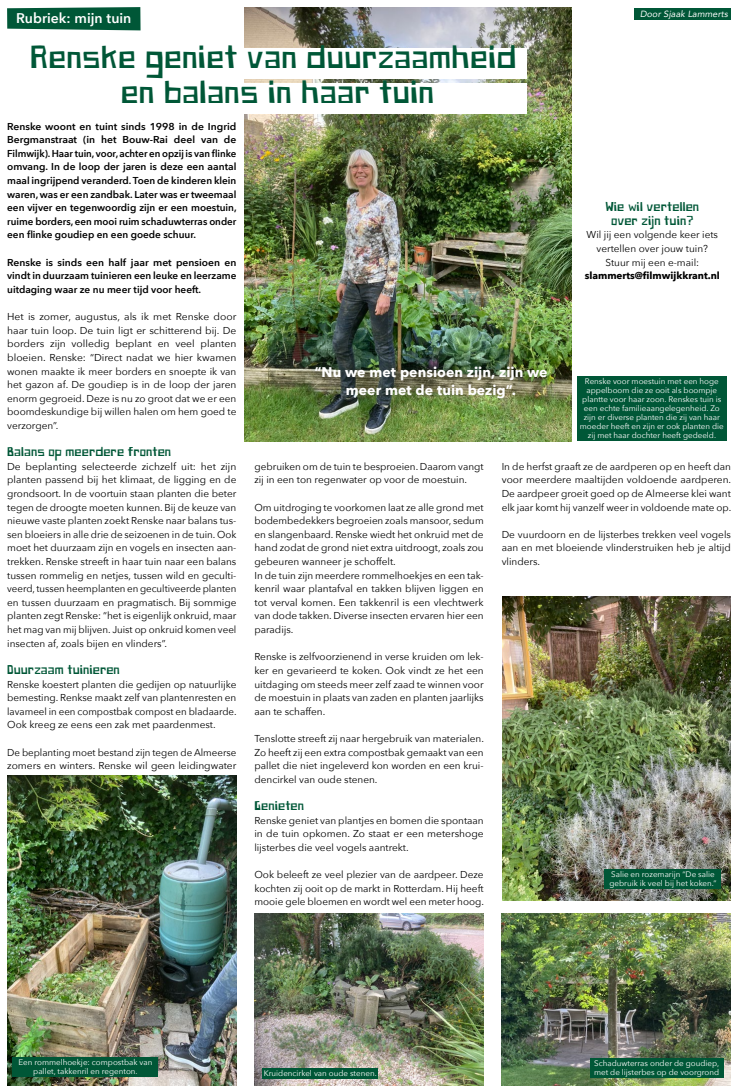
<style>
.page{position:relative;width:738px;height:1092px;background:#fff}
.page>*{position:absolute;margin:0;border:0;box-sizing:border-box;transform-origin:0 0}
.t1{font:30px/35px "Paper Johnny Einhalb";color:#005737;text-align:center}
.t2{font:700 14px/18px "Avenir Next";color:#fff;text-align:center}
.t3{font:600 14px "Avenir Next";color:#fff}
.t4{font:12px/13.6px "Paper Johnny Einhalb";color:#005737;text-align:center}
.t5{font:10px/13.6px "Avenir Next";color:#000;text-align:justify}
.t6{font:600 10px/13.6px "Avenir Next";color:#000;text-align:justify}
.t7{font:700 10px "Avenir Next";color:#000}
.t8{font:italic 9px "Avenir";letter-spacing:.01em;color:#fff}
.t9{font:8px/9px "Avenir Next";color:#fff;text-align:center}
</style>
<div class="page">
<img style="left:244px;top:8px;width:327px;height:433px">
<div style="left:634px;top:8px;width:96px;height:12px;background:#005737"></div>
<svg style="left:7px;top:7px;width:133px;height:23px;background:#0d5f41"></svg>
<div style="left:20px;top:48px;width:506px;height:30px;background:#fff"></div>
<div style="left:20px;top:83px;width:506px;height:30px;background:#fff"></div>
<img style="left:7px;top:775px;width:229px;height:310px">
<div style="left:12px;top:1056px;width:146px;height:11px;background:#005737"></div>
<div style="left:12px;top:1065px;width:146px;height:11px;background:#005737"></div>
<img style="left:501px;top:913px;width:229px;height:172px">
<div style="left:589px;top:1058px;width:134px;height:20px;background:#005737"></div>
<img style="left:254px;top:913px;width:229px;height:172px">
<div style="left:262px;top:1068px;width:115px;height:11px;background:#005737"></div>
<img style="left:502px;top:596px;width:228px;height:304px">
<div style="left:604px;top:868px;width:116px;height:20px;background:#005737"></div>
<div style="left:577px;top:376px;width:148px;height:65px;background:#005737"></div>
<h2 class="t3" style="left:16px;top:6px;width:117px">Rubriek: mijn tuin</h2>
<h1 class="t1" style="left:30px;top:42px;width:487px">Renske geniet van duurzaamheid en balans in haar tuin</h1>
<p class="t8" style="left:639px;top:8px;width:89px">Door Sjaak Lammerts</p>
<p class="t6" style="left:7px;top:119px;width:231px">Renske woont en tuint sinds 1998 in de Ingrid Bergmanstraat (in het Bouw-Rai deel van de Filmwijk). Haar tuin, voor, achter en opzij is van flinke omvang. In de loop der jaren is deze een aantal maal ingrijpend veranderd. Toen de kinderen klein waren, was er een zandbak. Later was er tweemaal een vijver en tegenwoordig zijn er een moestuin, ruime borders, een mooi ruim schaduwterras onder een flinke goudiep en een goede schuur.</p>
<p class="t6" style="left:7px;top:255px;width:230px">Renske is sinds een half jaar met pensioen en vindt in duurzaam tuinieren een leuke en leerzame uitdaging waar ze nu meer tijd voor heeft.</p>
<p class="t5" style="left:7px;top:309px;width:230px">Het is zomer, augustus, als ik met Renske door haar tuin loop. De tuin ligt er schitterend bij. De borders zijn volledig beplant en veel planten bloeien. Renske: “Direct nadat we hier kwamen wonen maakte ik meer borders en snoepte ik van het gazon af. De goudiep is in de loop der jaren enorm gegroeid. Deze is nu zo groot dat we er een boomdeskundige bij willen halen om hem goed te verzorgen”.</p>
<p class="t4" style="left:7px;top:446px;width:165px">Balans op meerdere fronten</p>
<p class="t5" style="left:7px;top:459px;width:230px">De beplanting selecteerde zichzelf uit: het zijn planten passend bij het klimaat, de ligging en de grondsoort. In de voortuin staan planten die beter tegen de droogte moeten kunnen. Bij de keuze van nieuwe vaste planten zoekt Renske naar balans tus&shy;sen bloeiers in alle drie de seizoenen in de tuin. Ook moet het duurzaam zijn en vogels en insecten aan&shy;trekken. Renske streeft in haar tuin naar een balans tussen rommelig en netjes, tussen wild en geculti&shy;veerd, tussen heemplanten en gecultiveerde planten en tussen duurzaam en pragmatisch. Bij sommige planten zegt Renske: “het is eigenlijk onkruid, maar het mag van mij blijven. Juist op onkruid komen veel insecten af, zoals bijen en vlinders”.</p>
<p class="t4" style="left:7px;top:663px;width:114px">Duurzaam tuinieren</p>
<p class="t5" style="left:7px;top:676px;width:231px">Renske koestert planten die gedijen op natuurlijke bemesting. Renkse maakt zelf van plantenresten en lavameel in een compostbak compost en bladaarde.<br>Ook kreeg ze eens een zak met paardenmest.</p>
<p class="t5" style="left:7px;top:744px;width:230px">De beplanting moet bestand zijn tegen de Almeerse zomers en winters. Renske wil geen leidingwater</p>
<p class="t4" style="left:605px;top:201px;width:95px">Wie wil vertellen over zijn tuin?</p>
<p class="t5" style="left:586px;top:228px;width:133px;text-align:center">Wil jij een volgende keer iets vertellen over jouw tuin?<br>Stuur mij een e-mail:</p>
<p class="t7" style="left:584px;top:267px;width:136px">slammerts@filmwijkkrant.nl</p>
<h2 class="t2" style="left:314px;top:363px;width:234px">“Nu we met pensioen zijn, zijn we meer met de tuin bezig”.</h2>
<p class="t9" style="left:579px;top:376px;width:145px">Renske voor moestuin met een hoge appelboom die ze ooit als boompje plantte voor haar zoon. Renskes tuin is een echte familieaangelegenheid. Zo zijn er diverse planten die zij van haar moeder heeft en zijn er ook planten die zij met haar dochter heeft gedeeld.</p>
<p class="t5" style="left:254px;top:459px;width:230px">gebruiken om de tuin te besproeien. Daarom vangt zij in een ton regenwater op voor de moestuin.</p>
<p class="t5" style="left:254px;top:500px;width:230px;text-align:left">Om uitdroging te voorkomen laat ze alle grond met bodembedekkers begroeien zoals mansoor, sedum en slangenbaard. Renske wiedt het onkruid met de hand zodat de grond niet extra uitdroogt, zoals zou gebeuren wanneer je schoffelt.<br>In de tuin zijn meerdere rommelhoekjes en een tak&shy;kenril waar plantafval en takken blijven liggen en tot verval komen. Een takkenril is een vlechtwerk van dode takken. Diverse insecten ervaren hier een paradijs.</p>
<p class="t5" style="left:254px;top:649px;width:230px">Renske is zelfvoorzienend in verse kruiden om lek&shy;ker en gevarieerd te koken. Ook vindt ze het een uitdaging om steeds meer zelf zaad te winnen voor de moestuin in plaats van zaden en planten jaarlijks aan te schaffen.</p>
<p class="t5" style="left:254px;top:731px;width:231px">Tenslotte streeft zij naar hergebruik van materialen.<br>Zo heeft zij een extra compostbak gemaakt van een pallet die niet ingeleverd kon worden en een krui&shy;dencirkel van oude stenen.</p>
<p class="t4" style="left:254px;top:799px;width:51px">Genieten</p>
<p class="t5" style="left:254px;top:812px;width:230px">Renske geniet van plantjes en bomen die spontaan in de tuin opkomen. Zo staat er een metershoge lijsterbes die veel vogels aantrekt.</p>
<p class="t5" style="left:254px;top:867px;width:231px">Ook beleeft ze veel plezier van de aardpeer. Deze kochten zij ooit op de markt in Rotterdam. Hij heeft mooie gele bloemen en wordt wel een meter hoog.</p>
<p class="t5" style="left:501px;top:459px;width:231px">In de herfst graaft ze de aardperen op en heeft dan voor meerdere maaltijden voldoende aardperen.<br>De aardpeer groeit goed op de Almeerse klei want elk jaar komt hij vanzelf weer in voldoende mate op.</p>
<p class="t5" style="left:501px;top:527px;width:230px">De vuurdoorn en de lijsterbes trekken veel vogels aan en met bloeiende vlinderstruiken heb je altijd vlinders.</p>
<p class="t9" style="left:609px;top:869px;width:108px;text-align:left">Salie en rozemarijn “De salie gebruik ik veel bij het koken.”</p>
<p class="t9" style="left:18px;top:1057px;width:135px">Een rommelhoekje: compostbak van pallet, takkenril en regenton.</p>
<p class="t9" style="left:593px;top:1058px;width:126px">Schaduwterras onder de goudiep,</p>
<p class="t9" style="left:263px;top:1068px;width:114px">Kruidencirkel van oude stenen.</p>
<p class="t9" style="left:593px;top:1067px;width:127px">met de lijsterbes op de voorgrond</p>
</div>
